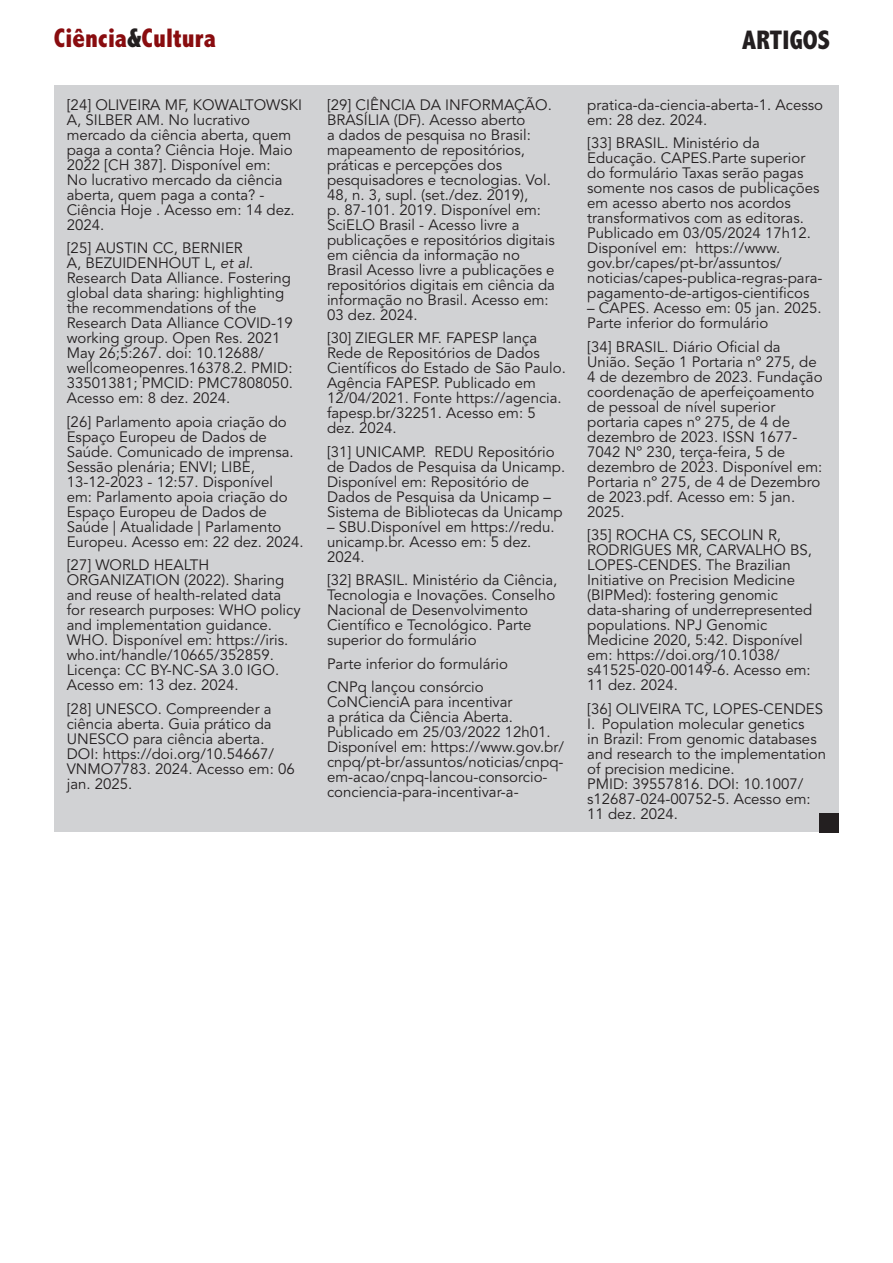
<style>
.page{position:relative;width:893px;height:1263px;background:#fff}
.page>*{position:absolute;margin:0;border:0;box-sizing:border-box;transform-origin:0 0}
.t1{font:800 condensed 27px "Abadi MT Pro";color:#890c0f}
.t2{font:800 condensed 27px "Abadi MT Pro";color:#231f20}
.Referencias{font:15px/15px "Avenir LT Pro";color:#231f20}
.s1{color:#231f20}
.s2{font-style:italic}
</style>
<div class="page">
<div style="left:54px;top:86px;width:785px;height:746px;background:#d1d2d4"></div>
<div style="left:819px;top:813px;width:20px;height:19px;background:#231f20"></div>
<h1 class="t1" style="left:54px;top:23px;width:164px">Ciência<span class="s1">&amp;</span>Cultura</h1>
<h1 class="t2" style="left:742px;top:25px;width:89px">ARTIGOS</h1>
<p class="Referencias" style="left:67px;top:97px;width:237px">[24] OLIVEIRA MF, KOWALTOWSKI<br>A, SILBER AM. No lucrativo mercado da ciência aberta, quem paga a conta? Ciência Hoje. Maio<br>2022 [CH 387]. Disponível em:<br>No lucrativo mercado da ciência aberta, quem paga a conta? -<br>Ciência Hoje . Acesso em: 14 dez.<br>2024.</p>
<p class="Referencias" style="left:67px;top:241px;width:228px">[25] AUSTIN CC, BERNIER<br>A, BEZUIDENHOUT L, <span class="s2">et al</span>.<br>Research Data Alliance. Fostering global data sharing: highlighting the recommendations of the<br>Research Data Alliance COVID-19 working group. Open Res. 2021<br>May 26;5:267. doi: 10.12688/ wellcomeopenres.16378.2. PMID:<br>33501381; PMCID: PMC7808050.<br>Acesso em: 8 dez. 2024.</p>
<p class="Referencias" style="left:67px;top:414px;width:238px">[26] Parlamento apoia criação do<br>Espaço Europeu de Dados de<br>Saúde. Comunicado de imprensa.<br>Sessão plenária; ENVI; LIBE,<br>13-12-2023 - 12:57. Disponível<br>em: Parlamento apoia criação do<br>Espaço Europeu de Dados de<br>Saúde | Atualidade | Parlamento<br>Europeu. Acesso em: 22 dez. 2024.</p>
<p class="Referencias" style="left:67px;top:558px;width:235px">[27] WORLD HEALTH<br>ORGANIZATION (2022). Sharing and reuse of health-related data for research purposes: WHO policy and implementation guidance.<br>WHO. Disponível em: https://iris. who.int/handle/10665/352859.<br>Licença: CC BY-NC-SA 3.0 IGO.<br>Acesso em: 13 dez. 2024.</p>
<p class="Referencias" style="left:67px;top:701px;width:229px">[28] UNESCO. Compreender a ciência aberta. Guia prático da<br>UNESCO para ciência aberta.<br>DOI: https://doi.org/10.54667/<br>VNMO7783. 2024. Acesso em: 06 jan. 2025.</p>
<p class="Referencias" style="left:327px;top:97px;width:230px">[29] CIÊNCIA DA INFORMAÇÃO.<br>BRASÍLIA (DF). Acesso aberto<br>a dados de pesquisa no Brasil: mapeamento de repositórios, práticas e percepções dos pesquisadores e tecnologias. Vol.<br>48, n. 3, supl. (set./dez. 2019),<br>p. 87-101. 2019. Disponível em:<br>SciELO Brasil - Acesso livre a publicações e repositórios digitais em ciência da informação no<br>Brasil Acesso livre a publicações e repositórios digitais em ciência da informação no Brasil. Acesso em:<br>03 dez. 2024.</p>
<p class="Referencias" style="left:327px;top:331px;width:240px">[30] ZIEGLER MF. FAPESP lança<br>Rede de Repositórios de Dados<br>Científicos do Estado de São Paulo.<br>Agência FAPESP. Publicado em<br>12/04/2021. Fonte https://agencia. fapesp.br/32251. Acesso em: 5 dez. 2024.</p>
<p class="Referencias" style="left:327px;top:444px;width:240px">[31] UNICAMP. REDU Repositório de Dados de Pesquisa da Unicamp.<br>Disponível em: Repositório de<br>Dados de Pesquisa da Unicamp –<br>Sistema de Bibliotecas da Unicamp</p>
<p class="Referencias" style="left:327px;top:519px;width:229px">– SBU.Disponível em https://redu. unicamp.br. Acesso em: 5 dez.<br>2024.</p>
<p class="Referencias" style="left:327px;top:573px;width:232px">[32] BRASIL. Ministério da Ciência,<br>Tecnologia e Inovações. Conselho<br>Nacional de Desenvolvimento<br>Científico e Tecnológico. Parte superior do formulário</p>
<p class="Referencias" style="left:327px;top:656px;width:183px">Parte inferior do formulário</p>
<p class="Referencias" style="left:327px;top:680px;width:238px">CNPq lançou consórcio<br>CoNCienciA para incentivar<br>a prática da Ciência Aberta.<br>Publicado em 25/03/2022 12h01.<br>Disponível em: https://www.gov.br/ cnpq/pt-br/assuntos/noticias/cnpq&shy;em-acao/cnpq-lancou-consorcio&shy;conciencia-para-incentivar-a-</p>
<p class="Referencias" style="left:587px;top:97px;width:237px">pratica-da-ciencia-aberta-1. Acesso em: 28 dez. 2024.</p>
<p class="Referencias" style="left:587px;top:136px;width:237px">[33] BRASIL. Ministério da<br>Educação. CAPES.Parte superior do formulário Taxas serão pagas somente nos casos de publicações em acesso aberto nos acordos transformativos com as editoras.<br>Publicado em 03/05/2024 17h12.<br>Disponível em: https://www. gov.br/capes/pt-br/assuntos/ noticias/capes-publica-regras-para&shy;pagamento-de-artigos-cientificos</p>
<p class="Referencias" style="left:587px;top:301px;width:236px">– CAPES. Acesso em: 05 jan. 2025.<br>Parte inferior do formulário</p>
<p class="Referencias" style="left:587px;top:339px;width:237px">[34] BRASIL. Diário Oficial da<br>União. Seção 1 Portaria nº 275, de<br>4 de dezembro de 2023. Fundação coordenação de aperfeiçoamento de pessoal de nível superior portaria capes nº 275, de 4 de dezembro de 2023. ISSN 1677-<br>7042 Nº 230, terça-feira, 5 de dezembro de 2023. Disponível em:<br>Portaria nº 275, de 4 de Dezembro de 2023.pdf. Acesso em: 5 jan.<br>2025.</p>
<p class="Referencias" style="left:587px;top:528px;width:226px">[35] ROCHA CS, SECOLIN R,<br>RODRIGUES MR, CARVALHO BS,<br>LOPES-CENDES. The Brazilian<br>Initiative on Precision Medicine (BIPMed): fostering genomic data-sharing of underrepresented populations. NPJ Genomic<br>Medicine 2020, 5:42. Disponível em: https://doi.org/10.1038/ s41525-020-00149-6. Acesso em:<br>11 dez. 2024.</p>
<p class="Referencias" style="left:587px;top:701px;width:240px">[36] OLIVEIRA TC, LOPES-CENDES<br>I. Population molecular genetics<br>in Brazil: From genomic databases and research to the implementation of precision medicine.<br>PMID: 39557816. DOI: 10.1007/ s12687-024-00752-5. Acesso em:<br>11 dez. 2024.</p>
</div>
